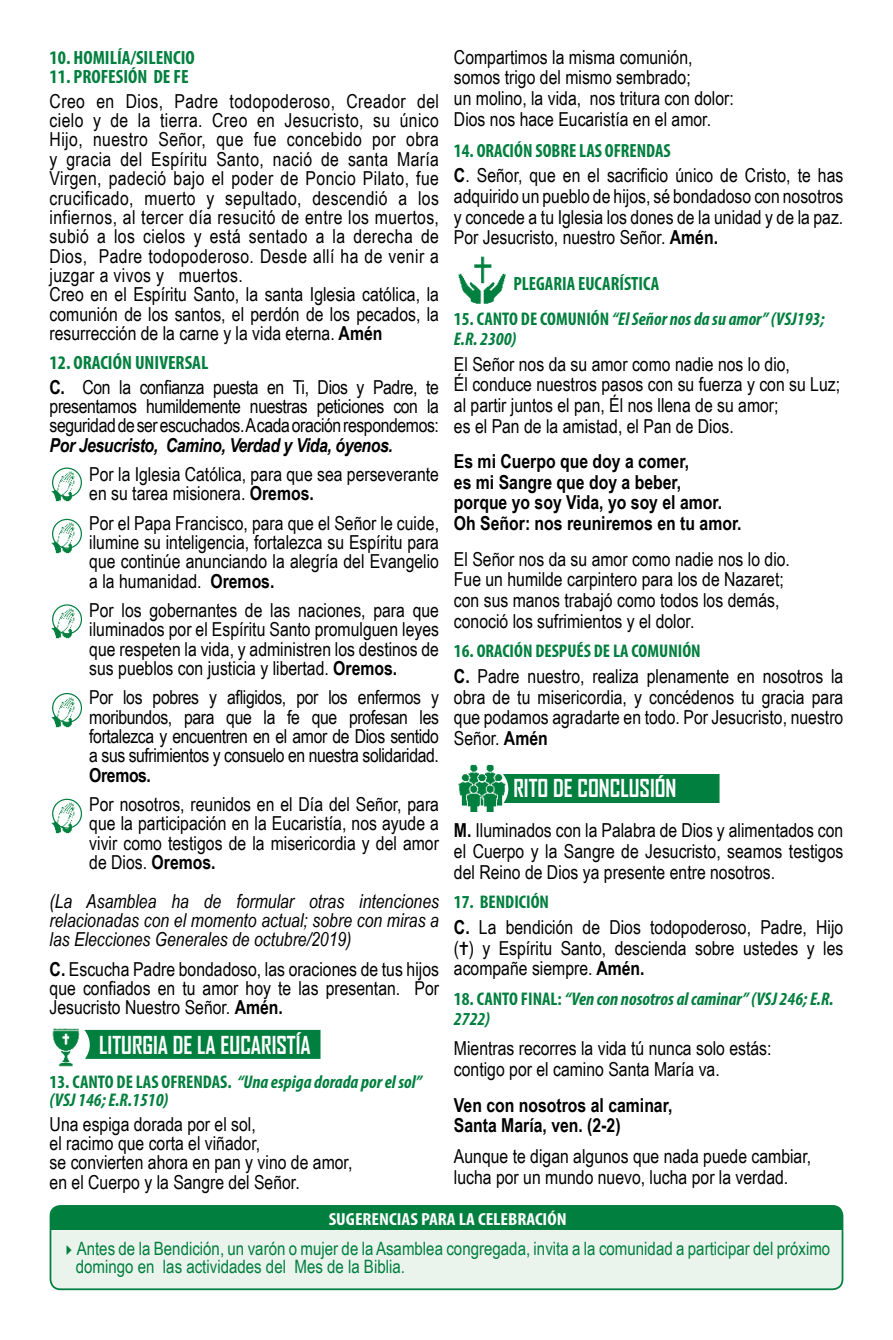
<style>
.page{position:relative;width:893px;height:1340px;background:#fff}
.page>*{position:absolute;margin:0;border:0;box-sizing:border-box;transform-origin:0 0}
.t1{font:700 23.62px "Agency FB";color:#fff;scale:.96 1}
.t2{font:19.25px/20.7px "Arial Narrow";color:#000;text-align:justify}
.t3{font:19.25px/19.4px "Arial Narrow";letter-spacing:.02em;color:#000}
.t4{font:700 19.25px/20.7px "Arial Narrow";color:#000}
.t5{font:italic 19.25px/19.4px "Arial Narrow";color:#000;text-align:justify}
.t6{font:700 condensed 19.25px "Myriad Pro";color:#007f3e}
.t7{font:italic 700 19.25px "Arial Narrow";letter-spacing:-.02em;color:#000}
.t8{font:700 condensed 19.25px "Myriad Pro";color:#007f3e;scale:.96 1}
.t9{font:700 condensed 19.07px "Myriad Pro";color:#007f3e;scale:.96 1}
.t10{font:italic 700 condensed 18.38px/19.8px "Myriad Pro";color:#007f3e}
.t11{font:18.38px/18.4px "Arial Narrow";color:#007f3e}
.t12{font:700 condensed 18.38px "Myriad Pro";color:#007f3e}
.t13{font:700 condensed 17.5px "Myriad Pro";color:#fff;scale:1.1 1}
.s1{font-weight:700}
.s2{font-style:normal}
</style>
<div class="page">
<div style="left:84px;top:1029px;width:236px;height:29px;background:#007f3e"></div>
<img style="left:52px;top:1028px;width:28px;height:39px">
<img style="left:458px;top:764px;width:45px;height:47px">
<div style="left:503px;top:774px;width:216px;height:29px;background:#007f3e"></div>
<img style="left:458px;top:256px;width:48px;height:48px">
<img style="left:51px;top:470px;width:24px;height:32px">
<div style="left:52px;top:467px;width:30px;height:30px;border:1px solid #007f3e;border-radius:50%"></div>
<img style="left:51px;top:522px;width:24px;height:31px">
<div style="left:52px;top:519px;width:30px;height:30px;border:1px solid #007f3e;border-radius:50%"></div>
<img style="left:51px;top:607px;width:25px;height:31px">
<div style="left:52px;top:604px;width:30px;height:30px;border:1px solid #007f3e;border-radius:50%"></div>
<img style="left:51px;top:696px;width:25px;height:31px">
<div style="left:52px;top:693px;width:30px;height:30px;border:1px solid #007f3e;border-radius:50%"></div>
<img style="left:51px;top:801px;width:25px;height:32px">
<div style="left:52px;top:798px;width:30px;height:30px;border:1px solid #007f3e;border-radius:50%"></div>
<div style="left:50px;top:1205px;width:792px;height:84px;background:#007f3e;border-radius:10px"></div>
<div style="left:51px;top:1230px;width:791px;height:59px;background:#ebf3ed"></div>
<div style="left:50px;top:1204px;width:793px;height:86px;border:2px solid #007f3e;border-radius:10px"></div>
<p class="t6" style="left:50px;top:46px;width:147px">10. HOMILÍA/SILENCIO</p>
<p class="t6" style="left:50px;top:65px;width:141px">11. PROFESIÓN DE FE</p>
<p class="t3" style="left:50px;top:90px;width:391px">Creo en Dios, Padre todopoderoso, Creador del cielo y de la tierra. Creo en Jesucristo, su único Hijo, nuestro Señor, que fue concebido por obra y gracia del Espíritu Santo, nació de santa María Virgen, padeció bajo el poder de Poncio Pilato, fue crucificado, muerto y sepultado, descendió a los infiernos, al tercer día resucitó de entre los muertos, subió a los cielos y está sentado a la derecha de Dios, Padre todopoderoso. Desde allí ha de venir a juzgar a vivos y muertos.<br>Creo en el Espíritu Santo, la santa Iglesia católica, la comunión de los santos, el perdón de los pecados, la resurrección de la carne y la vida eterna. <span class="s1">Amén</span></p>
<p class="t6" style="left:50px;top:351px;width:160px">12. ORACIÓN UNIVERSAL</p>
<p class="t2" style="left:50px;top:376px;width:391px;line-height:19.4px"><span class="s1">C.</span> Con la confianza puesta en Ti, Dios y Padre, te presentamos humildemente nuestras peticiones con la seguridad de ser escuchados. A cada oración respondemos:</p>
<p class="t7" style="left:50px;top:430px;width:345px">Por Jesucristo, Camino, Verdad y Vida, óyenos.</p>
<p class="t2" style="left:89px;top:464px;width:351px;line-height:19.4px">Por la Iglesia Católica, para que sea perseverante en su tarea misionera. <span class="s1">Oremos.</span></p>
<p class="t2" style="left:89px;top:512px;width:351px;line-height:19.4px">Por el Papa Francisco, para que el Señor le cuide, ilumine su inteligencia, fortalezca su Espíritu para que continúe anunciando la alegría del Evangelio a la humanidad. <span class="s1">Oremos.</span></p>
<p class="t2" style="left:89px;top:599px;width:351px;line-height:19.4px">Por los gobernantes de las naciones, para que iluminados por el Espíritu Santo promulguen leyes que respeten la vida, y administren los destinos de sus pueblos con justicia y libertad. <span class="s1">Oremos.</span></p>
<p class="t2" style="left:89px;top:687px;width:351px;line-height:19.4px">Por los pobres y afligidos, por los enfermos y moribundos, para que la fe que profesan les fortalezca y encuentren en el amor de Dios sentido a sus sufrimientos y consuelo en nuestra solidaridad.</p>
<p class="t4" style="left:89px;top:763px;width:63px">Oremos.</p>
<p class="t2" style="left:89px;top:793px;width:351px;line-height:19.4px">Por nosotros, reunidos en el Día del Señor, para que la participación en la Eucaristía, nos ayude a vivir como testigos de la misericordia y del amor de Dios. <span class="s1">Oremos.</span></p>
<p class="t5" style="left:50px;top:890px;width:391px">(La Asamblea ha de formular otras intenciones relacionadas con el momento actual; sobre con miras a las Elecciones Generales de octubre/2019)</p>
<p class="t2" style="left:50px;top:958px;width:391px;line-height:19.4px"><span class="s1">C.</span> Escucha Padre bondadoso, las oraciones de tus hijos que confiados en tu amor hoy te las presentan. Por Jesucristo Nuestro Señor. <span class="s1">Amén.</span></p>
<p class="t1" style="left:99px;top:1030px;width:222px">LITURGIA DE LA EUCARISTÍA</p>
<p class="t10" style="left:50px;top:1071px;width:374px;line-height:18.6px"><span class="s2">13. CANTO DE LAS OFRENDAS.</span> “Una espiga dorada por el sol” (VSJ 146; E.R.1510)</p>
<p class="t2" style="left:50px;top:1113px;width:304px;line-height:19.4px;text-align:left">Una espiga dorada por el sol,<br>el racimo que corta el viñador,<br>se convierten ahora en pan y vino de amor, en el Cuerpo y la Sangre del Señor.</p>
<p class="t2" style="left:454px;top:46px;width:281px;text-align:left">Compartimos la misma comunión, somos trigo del mismo sembrado;<br>un molino, la vida, nos tritura con dolor:<br>Dios nos hace Eucaristía en el amor.</p>
<p class="t9" style="left:454px;top:138px;width:227px">14. ORACIÓN SOBRE LAS OFRENDAS</p>
<p class="t2" style="left:454px;top:164px;width:391px"><span class="s1">C</span>. Señor, que en el sacrificio único de Cristo, te has adquirido un pueblo de hijos, sé bondadoso con nosotros y concede a tu Iglesia los dones de la unidad y de la paz.<br>Por Jesucristo, nuestro Señor. <span class="s1">Amén.</span></p>
<p class="t8" style="left:513px;top:272px;width:153px">PLEGARIA EUCARÍSTICA</p>
<p class="t10" style="left:454px;top:309px;width:372px"><span class="s2">15. CANTO DE COMUNIÓN</span> “El Señor nos da su amor” (VSJ193;<br>E.R. 2300)</p>
<p class="t2" style="left:454px;top:353px;width:388px;text-align:left">El Señor nos da su amor como nadie nos lo dio,<br>Él conduce nuestros pasos con su fuerza y con su Luz; al partir juntos el pan, Él nos llena de su amor;<br>es el Pan de la amistad, el Pan de Dios.</p>
<p class="t4" style="left:454px;top:450px;width:289px">Es mi Cuerpo que doy a comer,<br>es mi Sangre que doy a beber,<br>porque yo soy Vida, yo soy el amor.<br>Oh Señor: nos reuniremos en tu amor.</p>
<p class="t2" style="left:454px;top:548px;width:338px;text-align:left">El Señor nos da su amor como nadie nos lo dio.<br>Fue un humilde carpintero para los de Nazaret; con sus manos trabajó como todos los demás, conoció los sufrimientos y el dolor.</p>
<p class="t12" style="left:454px;top:640px;width:248px">16. ORACIÓN DESPUÉS DE LA COMUNIÓN</p>
<p class="t2" style="left:454px;top:665px;width:391px"><span class="s1">C.</span> Padre nuestro, realiza plenamente en nosotros la obra de tu misericordia, y concédenos tu gracia para que podamos agradarte en todo. Por Jesucristo, nuestro Señor. <span class="s1">Amén</span></p>
<p class="t1" style="left:513px;top:773px;width:171px">RITO DE CONCLUSIÓN</p>
<p class="t2" style="left:454px;top:819px;width:391px"><span class="s1">M.</span> Iluminados con la Palabra de Dios y alimentados con el Cuerpo y la Sangre de Jesucristo, seamos testigos del Reino de Dios ya presente entre nosotros.</p>
<p class="t12" style="left:454px;top:890px;width:97px">17. BENDICIÓN</p>
<p class="t2" style="left:454px;top:916px;width:391px"><span class="s1">C.</span> La bendición de Dios todopoderoso, Padre, Hijo (✝) y Espíritu Santo, descienda sobre ustedes y les acompañe siempre. <span class="s1">Amén.</span></p>
<p class="t10" style="left:454px;top:988px;width:381px"><span class="s2">18. CANTO FINAL:</span> “Ven con nosotros al caminar” (VSJ 246; E.R.<br>2722)</p>
<p class="t2" style="left:454px;top:1037px;width:319px">Mientras recorres la vida tú nunca solo estás: contigo por el camino Santa María va.</p>
<p class="t4" style="left:454px;top:1093px;width:220px">Ven con nosotros al caminar,<br>Santa María, ven. (2-2)</p>
<p class="t2" style="left:454px;top:1145px;width:359px">Aunque te digan algunos que nada puede cambiar, lucha por un mundo nuevo, lucha por la verdad.</p>
<p class="t13" style="left:329px;top:1208px;width:218px">SUGERENCIAS PARA LA CELEBRACIÓN</p>
<p class="t11" style="left:76px;top:1238px;width:756px;text-indent:-15px">✔Antes de la Bendición, un varón o mujer de la Asamblea congregada, invita a la comunidad a participar del próximo domingo en las actividades del Mes de la Biblia.</p>
</div>
